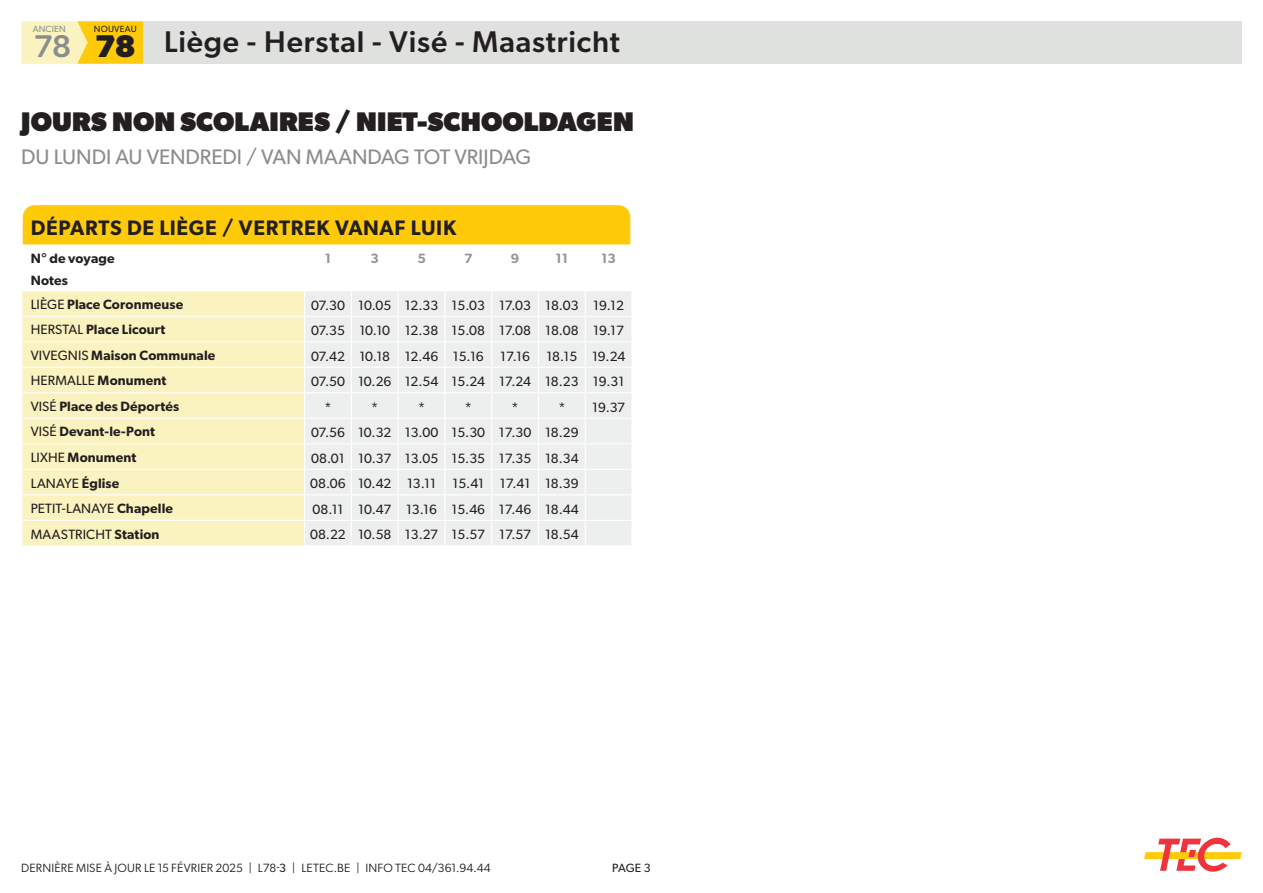
<style>
.page{position:relative;width:1263px;height:893px;background:#fff}
.page>*{position:absolute;margin:0;border:0;box-sizing:border-box;transform-origin:0 0}
.t1{font:500 31.5px "Gibson";color:#8a8d8e}
.t2{font:700 31.5px "Gibson";color:#231f20}
.t3{font:500 30px "Gibson";letter-spacing:.025em;color:#231f20}
.t4{font:800 27px "Gibson";letter-spacing:.005em;color:#231f20}
.t5{font:21px "Gibson";letter-spacing:-.005em;color:#8a8d8e}
.t6{font:600 21px "Gibson";letter-spacing:.03em;color:#231f20}
.t7{font:13.5px "Gibson";color:#231f20}
.t8{font:600 13.5px "Gibson";letter-spacing:.01em;color:#231f20}
.t9{font:600 13.5px "Gibson";color:#939598}
.t10{font:12px "Gibson";letter-spacing:.01em;color:#231f20}
.t11{font:12px "Gibson";color:#231f20}
.t12{font:9px "Gibson";letter-spacing:.025em;color:#231f20}
.t13{font:9px "Gibson";letter-spacing:.025em;color:#8a8d8e}
.s1{font-weight:400}
.s2{font-weight:600}
.s3{font-style:inherit}
</style>
<div class="page">
<div style="left:143px;top:21px;width:1099px;height:43px;background:#dfe1df"></div>
<div style="left:77px;top:21px;width:66px;height:43px;background:#feca0a"></div>
<svg style="left:21px;top:21px;width:67px;height:43px;background:#fbefb1"></svg>
<svg style="left:1144px;top:837px;width:98px;height:35px"></svg>
<svg style="left:22px;top:204px;width:609px;height:341px"></svg>
<p class="t13" style="left:33px;top:24px;width:35px">ANCIEN</p>
<p class="t12" style="left:94px;top:24px;width:44px">NOUVEAU</p>
<h1 class="t2" style="left:95px;top:28px;width:42px">78</h1>
<h1 class="t1" style="left:34px;top:27px;width:39px">78</h1>
<h2 class="t3" style="left:164px;top:23px;width:457px">Liège - Herstal - Visé - Maastricht</h2>
<p class="t4" style="left:21px;top:105px;width:614px">JOURS NON SCOLAIRES / NIET-SCHOOLDAGEN</p>
<p class="t5" style="left:21px;top:144px;width:511px">DU LUNDI AU VENDREDI / VAN MAANDAG TOT VRIJDAG</p>
<p class="t6" style="left:31px;top:215px;width:427px">DÉPARTS DE LIÈGE / VERTREK VANAF LUIK</p>
<p class="t8" style="left:31px;top:250px;width:85px">N° de voyage</p>
<p class="t9" style="left:325px;top:250px;width:8px">1</p>
<p class="t9" style="left:371px;top:250px;width:10px">3</p>
<p class="t9" style="left:417px;top:250px;width:10px">5</p>
<p class="t9" style="left:464px;top:250px;width:10px">7</p>
<p class="t9" style="left:511px;top:250px;width:10px">9</p>
<p class="t9" style="left:556px;top:250px;width:14px">11</p>
<p class="t9" style="left:601px;top:250px;width:16px">13</p>
<p class="t8" style="left:31px;top:272px;width:39px">Notes</p>
<p class="t8" style="left:31px;top:296px;width:154px"><span class="s1">LIÈGE</span> Place Coronmeuse</p>
<p class="t7" style="left:311px;top:297px;width:35px">07.30</p>
<p class="t7" style="left:358px;top:297px;width:35px">10.05</p>
<p class="t7" style="left:405px;top:297px;width:35px">12.33</p>
<p class="t7" style="left:452px;top:297px;width:35px">15.03</p>
<p class="t7" style="left:499px;top:297px;width:34px">17.03</p>
<p class="t7" style="left:545px;top:297px;width:35px">18.03</p>
<p class="t7" style="left:593px;top:297px;width:32px">19.12</p>
<p class="t8" style="left:31px;top:322px;width:136px"><span class="s1">HERSTAL</span> Place Licourt</p>
<p class="t7" style="left:311px;top:322px;width:35px">07.35</p>
<p class="t7" style="left:359px;top:322px;width:32px">10.10</p>
<p class="t7" style="left:405px;top:322px;width:35px">12.38</p>
<p class="t7" style="left:452px;top:322px;width:35px">15.08</p>
<p class="t7" style="left:499px;top:322px;width:34px">17.08</p>
<p class="t7" style="left:545px;top:322px;width:35px">18.08</p>
<p class="t7" style="left:593px;top:322px;width:32px">19.17</p>
<p class="t8" style="left:31px;top:347px;width:186px"><span class="s1">VIVEGNIS</span> Maison Communale</p>
<p class="t7" style="left:311px;top:348px;width:35px">07.42</p>
<p class="t7" style="left:359px;top:348px;width:32px">10.18</p>
<p class="t7" style="left:405px;top:348px;width:35px">12.46</p>
<p class="t7" style="left:453px;top:348px;width:32px">15.16</p>
<p class="t7" style="left:500px;top:348px;width:31px">17.16</p>
<p class="t7" style="left:546px;top:348px;width:32px">18.15</p>
<p class="t7" style="left:592px;top:348px;width:35px">19.24</p>
<p class="t7" style="left:31px;top:373px;width:137px">HERMALLE <span class="s2">Monument</span></p>
<p class="t7" style="left:311px;top:373px;width:35px">07.50</p>
<p class="t7" style="left:358px;top:373px;width:35px">10.26</p>
<p class="t7" style="left:405px;top:373px;width:35px">12.54</p>
<p class="t7" style="left:452px;top:373px;width:35px">15.24</p>
<p class="t7" style="left:499px;top:373px;width:34px">17.24</p>
<p class="t7" style="left:545px;top:373px;width:35px">18.23</p>
<p class="t7" style="left:593px;top:373px;width:33px">19.31</p>
<p class="t8" style="left:31px;top:398px;width:150px"><span class="s1">VISÉ</span> Place des Déportés</p>
<p class="t7" style="left:324px;top:399px;width:9px">*</p>
<p class="t7" style="left:371px;top:399px;width:9px">*</p>
<p class="t7" style="left:418px;top:399px;width:9px">*</p>
<p class="t7" style="left:465px;top:399px;width:9px">*</p>
<p class="t7" style="left:512px;top:399px;width:9px">*</p>
<p class="t7" style="left:558px;top:399px;width:9px">*</p>
<p class="t7" style="left:592px;top:399px;width:34px">19.37</p>
<p class="t8" style="left:31px;top:424px;width:126px"><span class="s1">VISÉ</span> Devant-le-Pont</p>
<p class="t7" style="left:311px;top:424px;width:35px">07.56</p>
<p class="t7" style="left:358px;top:424px;width:35px">10.32</p>
<p class="t7" style="left:405px;top:424px;width:35px">13.00</p>
<p class="t7" style="left:451px;top:424px;width:35px">15.30</p>
<p class="t7" style="left:499px;top:424px;width:34px">17.30</p>
<p class="t7" style="left:545px;top:424px;width:35px">18.29</p>
<p class="t8" style="left:31px;top:449px;width:107px"><span class="s1">LIXHE</span> Monument</p>
<p class="t7" style="left:311px;top:450px;width:35px">08.01</p>
<p class="t7" style="left:358px;top:450px;width:34px">10.37</p>
<p class="t7" style="left:405px;top:450px;width:35px">13.05</p>
<p class="t7" style="left:451px;top:450px;width:35px">15.35</p>
<p class="t7" style="left:499px;top:450px;width:34px">17.35</p>
<p class="t7" style="left:545px;top:450px;width:35px">18.34</p>
<p class="t7" style="left:31px;top:475px;width:90px">LANAYE <span class="s2">Église</span></p>
<p class="t7" style="left:310px;top:475px;width:37px">08.06</p>
<p class="t7" style="left:358px;top:475px;width:35px">10.42</p>
<p class="t7" style="left:407px;top:475px;width:30px">13.11</p>
<p class="t7" style="left:452px;top:475px;width:33px">15.41</p>
<p class="t7" style="left:500px;top:475px;width:32px">17.41</p>
<p class="t7" style="left:545px;top:475px;width:35px">18.39</p>
<p class="t7" style="left:31px;top:500px;width:144px">PETIT-LANAYE <span class="s2">Chapelle</span></p>
<p class="t7" style="left:312px;top:501px;width:32px">08.11</p>
<p class="t7" style="left:358px;top:501px;width:34px">10.47</p>
<p class="t7" style="left:406px;top:501px;width:32px">13.16</p>
<p class="t7" style="left:451px;top:501px;width:35px">15.46</p>
<p class="t7" style="left:499px;top:501px;width:34px">17.46</p>
<p class="t7" style="left:545px;top:501px;width:35px">18.44</p>
<p class="t7" style="left:31px;top:526px;width:130px">MAASTRICHT <span class="s2">Station</span></p>
<p class="t7" style="left:310px;top:526px;width:37px">08.22</p>
<p class="t7" style="left:358px;top:526px;width:35px">10.58</p>
<p class="t7" style="left:405px;top:526px;width:35px">13.27</p>
<p class="t7" style="left:452px;top:526px;width:35px">15.57</p>
<p class="t7" style="left:499px;top:526px;width:33px">17.57</p>
<p class="t7" style="left:545px;top:526px;width:35px">18.54</p>
<p class="t10" style="left:21px;top:859px;width:471px">DERNIÈRE MISE À JOUR LE 15 FÉVRIER 2025 | L78-<span class="s3">3</span> | LETEC.BE | INFO TEC 04/361.94.44</p>
<p class="t11" style="left:612px;top:860px;width:40px">PAGE 3</p>
</div>
